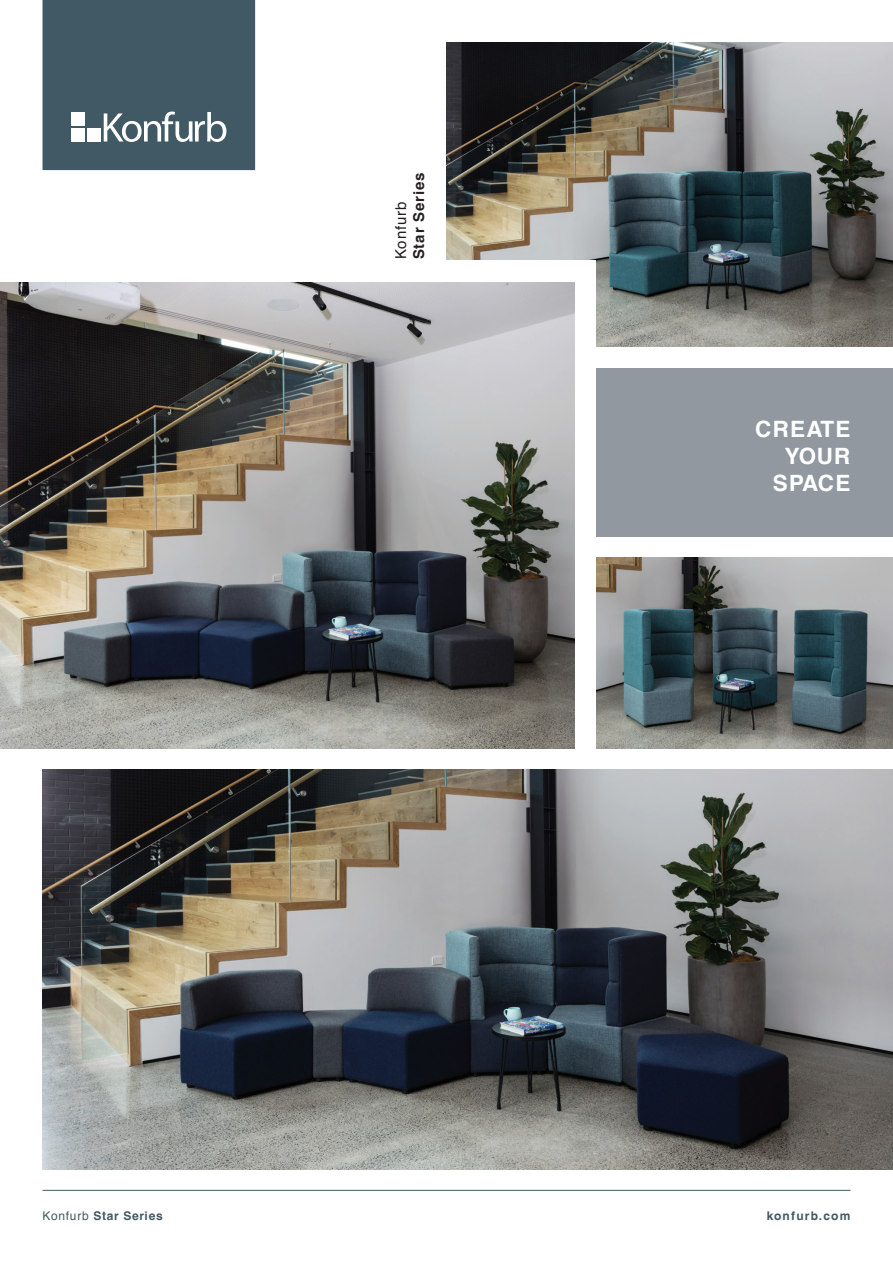
<style>
.page{position:relative;width:893px;height:1263px;background:#fff}
.page>*{position:absolute;margin:0;border:0;box-sizing:border-box;transform-origin:0 0}
.t1{font:700 22.5px/27px "Helvetica S";letter-spacing:.06em;color:#fff;text-align:right}
.t2{font:700 15px "Helvetica S";letter-spacing:.06em;color:#231f20}
.t3{font:15px "Helvetica";letter-spacing:.06em;color:#231f20}
.t4{font:700 12px "Helvetica S";letter-spacing:.06em;color:#415964}
.t5{font:700 12px "Helvetica S";letter-spacing:.1em;color:#415964}
.s1{font-family:"Helvetica";font-weight:400}
</style>
<div class="page">
<div style="left:454px;top:368px;width:439px;height:168px;background:#9198a0"></div>
<div style="left:43px;top:0;width:212px;height:170px;background:#415964"></div>
<img style="left:446px;top:43px;width:447px;height:304px">
<hr style="left:43px;top:1190px;width:807px;height:1px;background:#415964">
<img style="left:43px;top:770px;width:850px;height:399px">
<img style="left:596px;top:557px;width:297px;height:191px">
<div style="left:0;top:260px;width:595px;height:488px;background:#fff"></div>
<img style="left:0;top:283px;width:574px;height:465px">
<p class="t2" style="left:410px;top:259px;width:88px;rotate:-90deg">Star Series</p>
<p class="t3" style="left:389px;top:259px;width:59px;rotate:-90deg">Konfurb</p>
<h1 class="t1" style="left:755px;top:415px;width:97px">CREATE<br>YOUR<br>SPACE</h1>
<p class="t4" style="left:43px;top:1209px;width:122px"><span class="s1">Konfurb</span> Star Series</p>
<p class="t5" style="left:767px;top:1209px;width:85px">konfurb.com</p>
</div>
